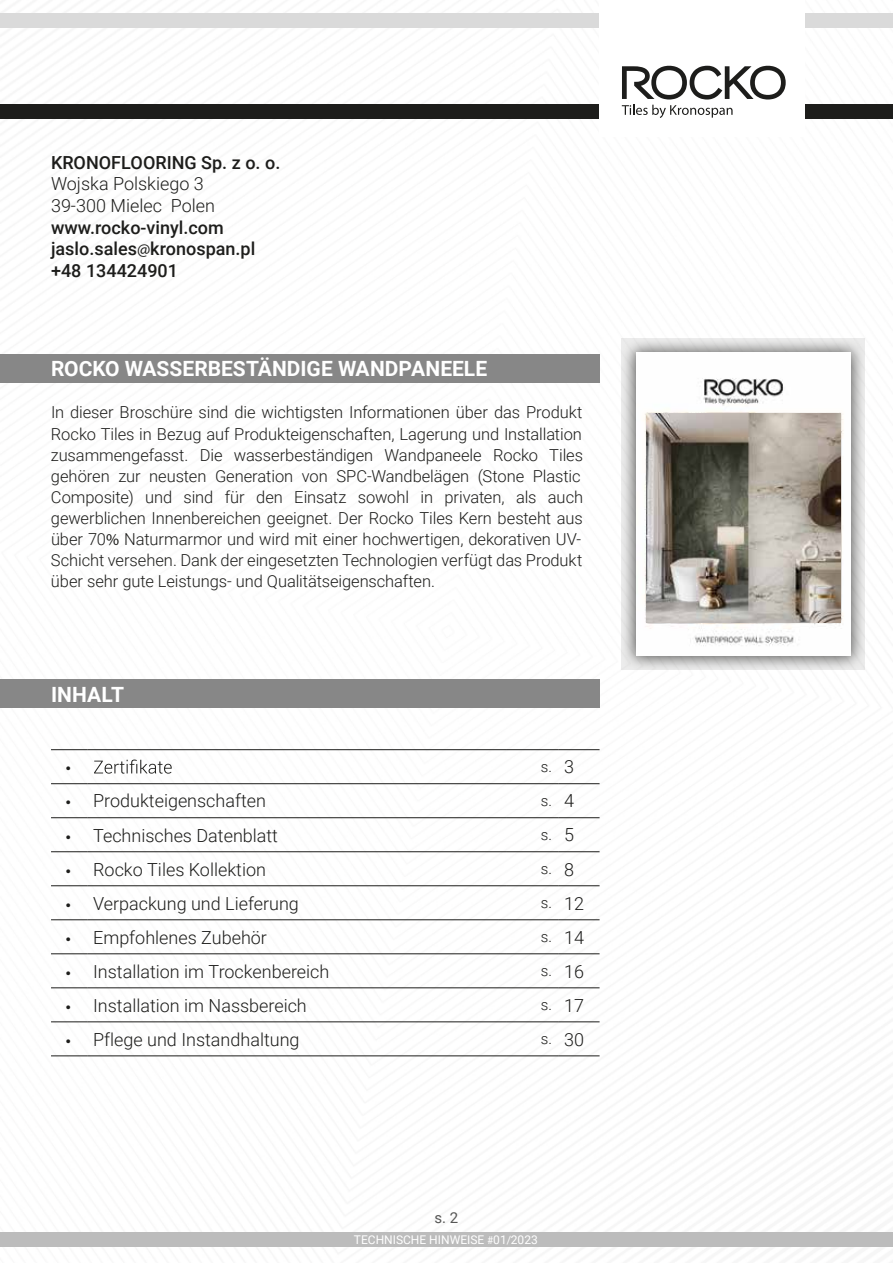
<style>
.page{position:relative;width:893px;height:1263px;background:#fff}
.page>*{position:absolute;margin:0;border:0;box-sizing:border-box;transform-origin:0 0}
.t1{font:700 21px "Roboto";color:#fff}
.t2{font:300 18px/21.6px "Roboto";color:#1d1d1b}
.t3{font:500 18px/21.6px "Roboto";color:#1d1d1b}
.t4{font:18px "Myriad Pro";color:#1d1d1b}
.t5{font:300 16.5px/21px "Roboto";letter-spacing:-.005em;color:#1d1d1b}
.t6{font:300 15px "Roboto";color:#1d1d1b}
.t7{font:15px "Roboto";color:#575756}
.t8{font:12px "Roboto";color:#fff}
.s1{font-family:"Myriad Pro";font-weight:400}
.s2{font-size:18px}
.s3{font-family:"Myriad Pro"}
</style>
<div class="page">
<div style="left:0;top:13px;width:893px;height:15px;background:#dadada"></div>
<div style="left:0;top:104px;width:893px;height:15px;background:#1d1d1b"></div>
<div style="left:600px;top:0;width:205px;height:136px;background:#fff"></div>
<div style="left:0;top:1232px;width:893px;height:15px;background:#bcbcbc"></div>
<svg style="left:622px;top:66px;width:164px;height:52px"></svg>
<div style="left:0;top:354px;width:600px;height:29px;background:#878787"></div>
<div style="left:0;top:679px;width:600px;height:29px;background:#878787"></div>
<hr style="left:51px;top:749px;width:36px;height:1px;background:#1d1d1b">
<hr style="left:87px;top:749px;width:419px;height:1px;background:#1d1d1b">
<hr style="left:506px;top:749px;width:52px;height:1px;background:#1d1d1b">
<hr style="left:558px;top:749px;width:42px;height:1px;background:#1d1d1b">
<hr style="left:51px;top:783px;width:36px;height:1px;background:#1d1d1b">
<hr style="left:87px;top:783px;width:419px;height:1px;background:#1d1d1b">
<hr style="left:506px;top:783px;width:52px;height:1px;background:#1d1d1b">
<hr style="left:558px;top:783px;width:42px;height:1px;background:#1d1d1b">
<hr style="left:51px;top:817px;width:36px;height:1px;background:#1d1d1b">
<hr style="left:87px;top:817px;width:419px;height:1px;background:#1d1d1b">
<hr style="left:506px;top:817px;width:52px;height:1px;background:#1d1d1b">
<hr style="left:558px;top:817px;width:42px;height:1px;background:#1d1d1b">
<hr style="left:51px;top:851px;width:36px;height:1px;background:#1d1d1b">
<hr style="left:87px;top:851px;width:419px;height:1px;background:#1d1d1b">
<hr style="left:506px;top:851px;width:52px;height:1px;background:#1d1d1b">
<hr style="left:558px;top:851px;width:42px;height:1px;background:#1d1d1b">
<hr style="left:51px;top:885px;width:36px;height:1px;background:#1d1d1b">
<hr style="left:87px;top:885px;width:419px;height:1px;background:#1d1d1b">
<hr style="left:506px;top:885px;width:52px;height:1px;background:#1d1d1b">
<hr style="left:558px;top:885px;width:42px;height:1px;background:#1d1d1b">
<hr style="left:51px;top:919px;width:36px;height:1px;background:#1d1d1b">
<hr style="left:87px;top:919px;width:419px;height:1px;background:#1d1d1b">
<hr style="left:506px;top:919px;width:52px;height:1px;background:#1d1d1b">
<hr style="left:558px;top:919px;width:42px;height:1px;background:#1d1d1b">
<hr style="left:51px;top:953px;width:36px;height:1px;background:#1d1d1b">
<hr style="left:87px;top:953px;width:419px;height:1px;background:#1d1d1b">
<hr style="left:506px;top:953px;width:52px;height:1px;background:#1d1d1b">
<hr style="left:558px;top:953px;width:42px;height:1px;background:#1d1d1b">
<hr style="left:51px;top:987px;width:36px;height:1px;background:#1d1d1b">
<hr style="left:87px;top:987px;width:419px;height:1px;background:#1d1d1b">
<hr style="left:506px;top:987px;width:52px;height:1px;background:#1d1d1b">
<hr style="left:558px;top:987px;width:42px;height:1px;background:#1d1d1b">
<hr style="left:51px;top:1021px;width:36px;height:1px;background:#1d1d1b">
<hr style="left:87px;top:1021px;width:419px;height:1px;background:#1d1d1b">
<hr style="left:506px;top:1021px;width:52px;height:1px;background:#1d1d1b">
<hr style="left:558px;top:1021px;width:42px;height:1px;background:#1d1d1b">
<hr style="left:51px;top:1055px;width:36px;height:1px;background:#1d1d1b">
<hr style="left:87px;top:1055px;width:419px;height:1px;background:#1d1d1b">
<hr style="left:506px;top:1055px;width:52px;height:1px;background:#1d1d1b">
<hr style="left:558px;top:1055px;width:42px;height:1px;background:#1d1d1b">
<svg style="left:94px;top:759px;width:78px;height:15px"></svg>
<svg style="left:622px;top:338px;width:243px;height:332px;background:#cccccb"></svg>
<img style="left:636px;top:353px;width:214px;height:303px">
<img style="left:646px;top:413px;width:195px;height:210px">
<p class="t3" style="left:51px;top:151px;width:231px">KRONOFLOORING Sp. z o. o.</p>
<p class="t2" style="left:51px;top:172px;width:165px">Wojska Polskiego 3<br>39-300 Mielec Polen</p>
<p class="t3" style="left:51px;top:216px;width:206px">www.rocko-vinyl.com jaslo.sales<span class="s1">@</span>kronospan.pl +48 134424901</p>
<p class="t1" style="left:51px;top:354px;width:438px">ROCKO WASSERBESTÄNDIGE WANDPANEELE</p>
<p class="t5" style="left:51px;top:401px;width:534px">In dieser Broschüre sind die wichtigsten Informationen über das Produkt Rocko Tiles in Bezug auf Produkteigenschaften, Lagerung und Installation zusammengefasst. Die wasserbeständigen Wandpaneele Rocko Tiles gehören zur neusten Generation von SPC-Wandbelägen (Stone Plastic Composite) und sind für den Einsatz sowohl in privaten, als auch gewerblichen Innenbereichen geeignet. Der Rocko Tiles Kern besteht aus über 70<span class="s1">%</span> Naturmarmor und wird mit einer hochwertigen, dekorativen UV-Schicht versehen. Dank der eingesetzten Technologien verfügt das Produkt über sehr gute Leistungs- und Qualitätseigenschaften.</p>
<p class="t1" style="left:51px;top:679px;width:75px">INHALT</p>
<p class="t4" style="left:66px;top:757px;width:7px">•</p>
<p class="t6" style="left:541px;top:756px;width:35px">s. <span class="s2">3</span></p>
<p class="t2" style="left:66px;top:790px;width:202px"><span class="s1">•</span> Produkteigenschaften</p>
<p class="t6" style="left:541px;top:790px;width:35px">s. <span class="s2">4</span></p>
<p class="t2" style="left:66px;top:824px;width:214px"><span class="s1">•</span> Technisches Datenblatt</p>
<p class="t6" style="left:541px;top:824px;width:35px">s. <span class="s2">5</span></p>
<p class="t2" style="left:66px;top:858px;width:202px"><span class="s1">•</span> Rocko Tiles Kollektion</p>
<p class="t6" style="left:541px;top:858px;width:35px">s. <span class="s2">8</span></p>
<p class="t2" style="left:66px;top:892px;width:235px"><span class="s1">•</span> Verpackung und Lieferung</p>
<p class="t6" style="left:541px;top:892px;width:45px">s. <span class="s2">12</span></p>
<p class="t2" style="left:66px;top:926px;width:203px"><span class="s1">•</span> Empfohlenes Zubehör</p>
<p class="t6" style="left:541px;top:926px;width:45px">s. <span class="s2">14</span></p>
<p class="t2" style="left:66px;top:960px;width:265px"><span class="s1">•</span> Installation im Trockenbereich</p>
<p class="t6" style="left:541px;top:960px;width:45px">s. <span class="s2">16</span></p>
<p class="t2" style="left:66px;top:994px;width:243px"><span class="s1">•</span> Installation im Nassbereich</p>
<p class="t6" style="left:541px;top:994px;width:45px">s. <span class="s2">17</span></p>
<p class="t2" style="left:66px;top:1028px;width:235px"><span class="s1">•</span> Pflege und Instandhaltung</p>
<p class="t6" style="left:541px;top:1029px;width:45px">s. <span class="s2">30</span></p>
<p class="t7" style="left:434px;top:1207px;width:25px">s. 2</p>
<p class="t8" style="left:354px;top:1231px;width:185px">TECHNISCHE HINWEISE <span class="s3">#</span>01<span class="s3">/</span>2023</p>
</div>
